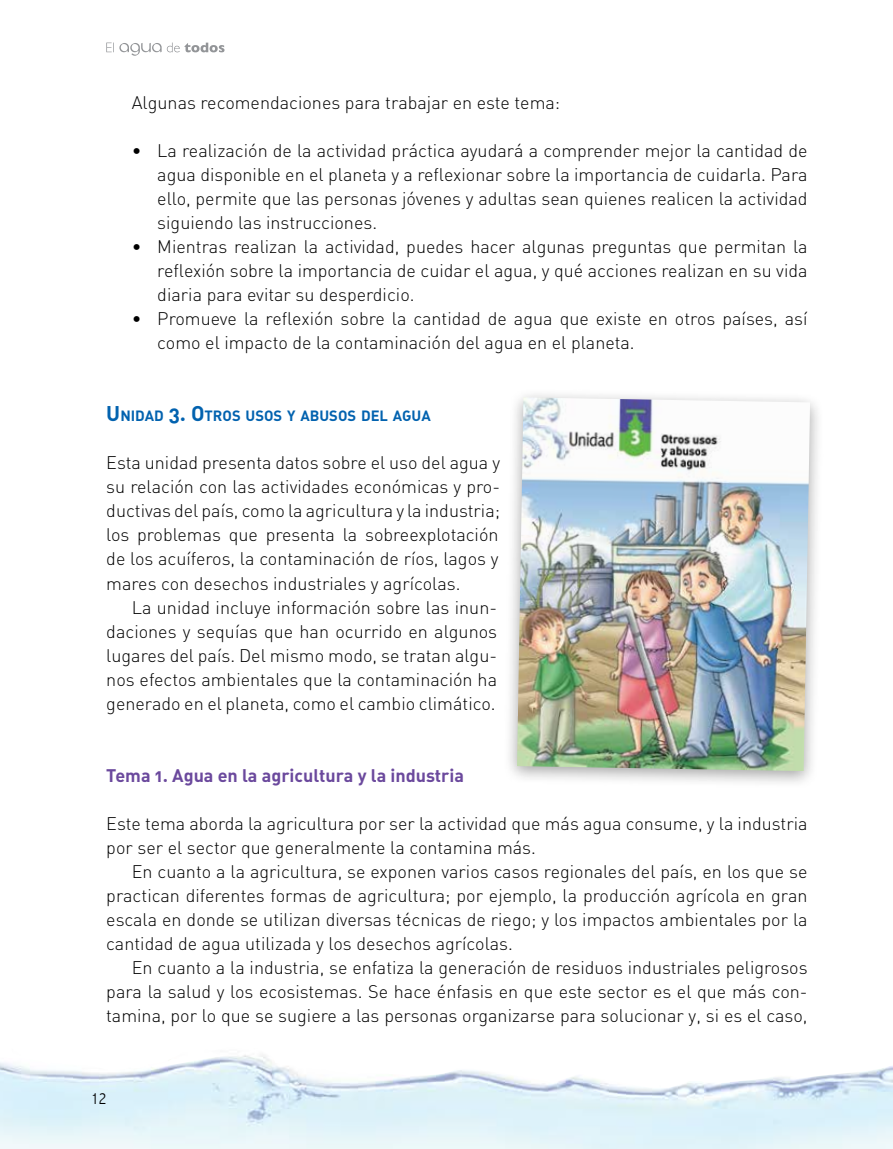
<style>
.page{position:relative;width:893px;height:1149px;background:#fff}
.page>*{position:absolute;margin:0;border:0;box-sizing:border-box;transform-origin:0 0}
.t1{font:18px/24px "DIN Light Alternate";color:#000;text-align:justify}
.t2{font:18px "DIN Bold Alternate";color:#6b499d}
.t3{font:300 condensed 16.5px "Abadi";color:#000}
.t4{font:14.7px "DIN Bold Alternate";color:#0262af}
.s1{font-size:21px}
</style>
<div class="page">
<img style="left:0;top:1055px;width:893px;height:93px">
<svg style="left:106px;top:43px;width:119px;height:13px"></svg>
<div style="left:503px;top:387px;width:321px;height:402px;background:#000;opacity:.35"></div>
<img style="left:517px;top:397px;width:293px;height:373px">
<p class="t1" style="left:132px;top:90px;width:430px">Algunas recomendaciones para trabajar en este tema:</p>
<p class="t1" style="left:157px;top:138px;width:652px;text-indent:-26px">• La realización de la actividad práctica ayudará a comprender mejor la cantidad de agua disponible en el planeta y a reflexionar sobre la importancia de cuidarla. Para ello, permite que las personas jóvenes y adultas sean quienes realicen la actividad siguiendo las instrucciones.</p>
<p class="t1" style="left:157px;top:234px;width:652px;text-indent:-26px">• Mientras realizan la actividad, puedes hacer algunas preguntas que permitan la reflexión sobre la importancia de cuidar el agua, y qué acciones realizan en su vida diaria para evitar su desperdicio.</p>
<p class="t1" style="left:157px;top:306px;width:652px;text-indent:-26px">• Promueve la reflexión sobre la cantidad de agua que existe en otros países, así como el impacto de la contaminación del agua en el planeta.</p>
<p class="t4" style="left:106px;top:406px;width:326px"><span class="s1">U</span> NIDAD <span class="s1">3. O</span>TROS USOS Y ABUSOS DEL AGUA</p>
<p class="t1" style="left:106px;top:450px;width:395px">Esta unidad presenta datos sobre el uso del agua y su relación con las actividades económicas y pro&shy;ductivas del país, como la agricultura y la industria; los problemas que presenta la sobreexplotación de los acuíferos, la contaminación de ríos, lagos y mares con desechos industriales y agrícolas.</p>
<p class="t1" style="left:106px;top:594px;width:392px;text-indent:26px">La unidad incluye información sobre las inun&shy;daciones y sequías que han ocurrido en algunos lugares del país. Del mismo modo, se tratan algu&shy;nos efectos ambientales que la contaminación ha generado en el planeta, como el cambio climático.</p>
<p class="t2" style="left:106px;top:763px;width:359px">Tema 1. Agua en la agricultura y la industria</p>
<p class="t1" style="left:106px;top:810px;width:703px">Este tema aborda la agricultura por ser la actividad que más agua consume, y la industria por ser el sector que generalmente la contamina más.</p>
<p class="t1" style="left:106px;top:858px;width:703px;text-indent:26px">En cuanto a la agricultura, se exponen varios casos regionales del país, en los que se practican diferentes formas de agricultura; por ejemplo, la producción agrícola en gran escala en donde se utilizan diversas técnicas de riego; y los impactos ambientales por la cantidad de agua utilizada y los desechos agrícolas.</p>
<p class="t1" style="left:106px;top:954px;width:703px;text-indent:26px">En cuanto a la industria, se enfatiza la generación de residuos industriales peligrosos para la salud y los ecosistemas. Se hace énfasis en que este sector es el que más con&shy;tamina, por lo que se sugiere a las personas organizarse para solucionar y, si es el caso,</p>
<p class="t3" style="left:91px;top:1088px;width:17px">12</p>
</div>
